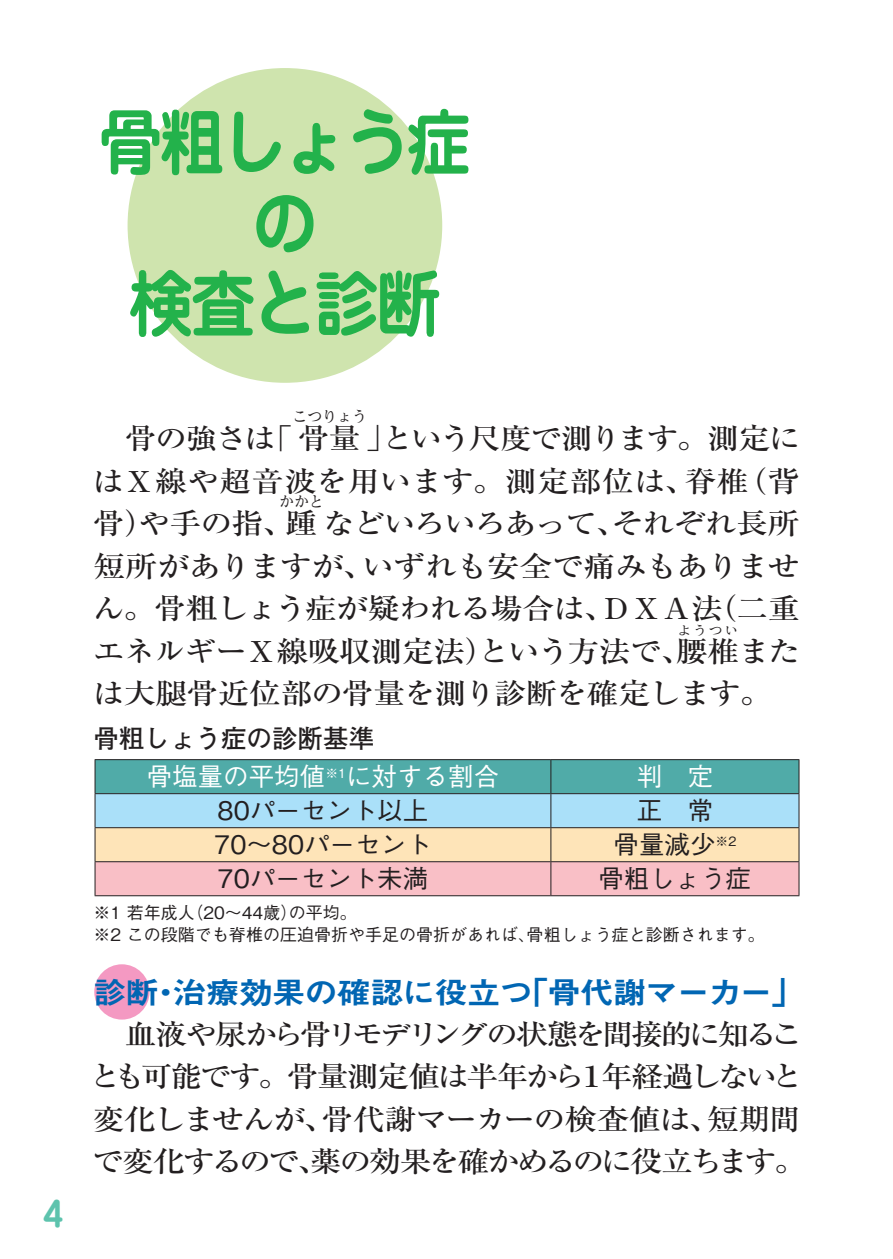
<style>
.page{position:relative;width:893px;height:1259px;background:#fff}
.page>*{position:absolute;margin:0;border:0;box-sizing:border-box;transform-origin:0 0}
.ノーマル{font:700 72.3px "Jun 501 Pro";letter-spacing:-.05em;color:#23b24b;scale:.9 1}
.ノーマル-2{font:700 33.9px "Jun 501 Pro";color:#5dc3ad}
.ノーマル-3{font:30.6px "Midashi Go Pro MB31";letter-spacing:-.045em;color:#0166b3;scale:1.11 1}
.ノーマル-4{font:500 28.8px/42.6px "Ryumin Pro";letter-spacing:-.08em;color:#231f20;scale:1.11 1}
.ノーマル-5{font:500 28.8px/42.6px "Ryumin Pro";letter-spacing:-.05em;color:#231f20;text-align:justify;scale:1.11 1}
.ノーマル-6{font:500 28.8px/42.6px "Ryumin Pro";letter-spacing:-.02em;color:#231f20;scale:1.11 1}
.ノーマル-7{font:500 28.8px "Ryumin Pro";letter-spacing:-.03em;color:#231f20;scale:1.11 1}
.ノーマル-8{font:500 25.5px "Gothic BBB Pro";color:#231f20}
.ノーマル-9{font:500 25.5px "Gothic BBB Pro";color:#fff}
.ノーマル-10{font:700 25.5px "Futo Go B101 Pro";color:#231f20}
.ノーマル-11{font:500 17.1px "Gothic BBB Pro";color:#231f20}
.ノーマル-12{font:500 15px "Ryumin Pro";color:#231f20}
.ノーマル-13{font:500 12.3px "Ryumin Pro";color:#231f20;scale:1.11 1}
</style>
<div class="page">
<div style="left:94px;top:964px;width:56px;height:55px;background:#f499c2;border-radius:50%"></div>
<div style="left:128px;top:68px;width:314px;height:315px;background:#cfe4ae;border-radius:50%"></div>
<svg style="left:96px;top:760px;width:702px;height:135px;background:#bbcac6"></svg>
<hr style="left:95px;top:759px;width:456px;height:1px;background:#231f20">
<hr style="left:95px;top:760px;width:1px;height:33px;background:#231f20">
<hr style="left:551px;top:759px;width:248px;height:1px;background:#231f20">
<hr style="left:550px;top:760px;width:1px;height:33px;background:#231f20">
<hr style="left:798px;top:760px;width:1px;height:33px;background:#231f20">
<hr style="left:95px;top:793px;width:456px;height:1px;background:#231f20">
<hr style="left:95px;top:794px;width:1px;height:33px;background:#231f20">
<hr style="left:551px;top:793px;width:248px;height:1px;background:#231f20">
<hr style="left:550px;top:794px;width:1px;height:33px;background:#231f20">
<hr style="left:798px;top:794px;width:1px;height:33px;background:#231f20">
<hr style="left:95px;top:827px;width:456px;height:1px;background:#231f20">
<hr style="left:95px;top:828px;width:1px;height:33px;background:#231f20">
<hr style="left:551px;top:827px;width:248px;height:1px;background:#231f20">
<hr style="left:550px;top:828px;width:1px;height:33px;background:#231f20">
<hr style="left:798px;top:828px;width:1px;height:33px;background:#231f20">
<hr style="left:95px;top:861px;width:456px;height:1px;background:#231f20">
<hr style="left:95px;top:862px;width:1px;height:33px;background:#231f20">
<hr style="left:551px;top:861px;width:248px;height:1px;background:#231f20">
<hr style="left:550px;top:862px;width:1px;height:33px;background:#231f20">
<hr style="left:798px;top:862px;width:1px;height:33px;background:#231f20">
<hr style="left:95px;top:895px;width:456px;height:1px;background:#231f20">
<hr style="left:551px;top:895px;width:248px;height:1px;background:#231f20">
<p class="ノーマル-2" style="left:43px;top:1187px;width:23px">4</p>
<p class="ノーマル" style="left:98px;top:85px;width:417px">骨粗しょう症</p>
<p class="ノーマル" style="left:252px;top:165px;width:74px">の</p>
<p class="ノーマル" style="left:129px;top:246px;width:348px">検査と診断</p>
<p class="ノーマル-12" style="left:292px;top:404px;width:76px">こつりょう</p>
<p class="ノーマル-5" style="left:125px;top:415px;width:610px">骨の強さは「骨量」という尺度で測ります。測定に</p>
<p class="ノーマル-6" style="left:92px;top:457px;width:639px">はＸ線や超音波を用います。測定部位は、脊椎（背骨）や手の指、踵などいろいろあって、それぞれ長所</p>
<p class="ノーマル-12" style="left:279px;top:490px;width:46px">かかと</p>
<p class="ノーマル-5" style="left:93px;top:542px;width:639px">短所がありますが、いずれも安全で痛みもありません。骨粗しょう症が疑われる場合は、ＤＸＡ法（二重エネルギーＸ線吸収測定法）という方法で、腰椎また</p>
<p class="ノーマル-13" style="left:677px;top:620px;width:57px">ようつい</p>
<p class="ノーマル-7" style="left:93px;top:671px;width:614px">は大腿骨近位部の骨量を測り診断を確定します。</p>
<p class="ノーマル-10" style="left:94px;top:718px;width:282px">骨粗しょう症の診断基準</p>
<p class="ノーマル-9" style="left:147px;top:756px;width:354px">骨塩量の平均値<sup>※1</sup>に対する割合</p>
<p class="ノーマル-9" style="left:637px;top:756px;width:78px">判　定</p>
<p class="ノーマル-8" style="left:218px;top:790px;width:212px">80パーセント以上</p>
<p class="ノーマル-8" style="left:637px;top:790px;width:78px">正　常</p>
<p class="ノーマル-8" style="left:214px;top:824px;width:219px">70〜80パーセント</p>
<p class="ノーマル-8" style="left:613px;top:824px;width:124px">骨量減少<sup>※2</sup></p>
<p class="ノーマル-8" style="left:218px;top:858px;width:212px">70パーセント未満</p>
<p class="ノーマル-8" style="left:598px;top:858px;width:155px">骨粗しょう症</p>
<p class="ノーマル-11" style="left:94px;top:899px;width:265px">※1 若年成人（20〜44歳）の平均。</p>
<p class="ノーマル-11" style="left:94px;top:920px;width:673px">※2 この段階でも脊椎の圧迫骨折や手足の骨折があれば、骨粗しょう症と診断されます。</p>
<p class="ノーマル-3" style="left:93px;top:968px;width:643px">診断・治療効果の確認に役立つ「骨代謝マーカー」</p>
<p class="ノーマル-4" style="left:89px;top:1010px;width:647px">　血液や尿から骨リモデリングの状態を間接的に知ることも可能です。骨量測定値は半年から１年経過しないと変化しませんが、骨代謝マーカーの検査値は、短期間で変化するので、薬の効果を確かめるのに役立ちます。</p>
</div>
